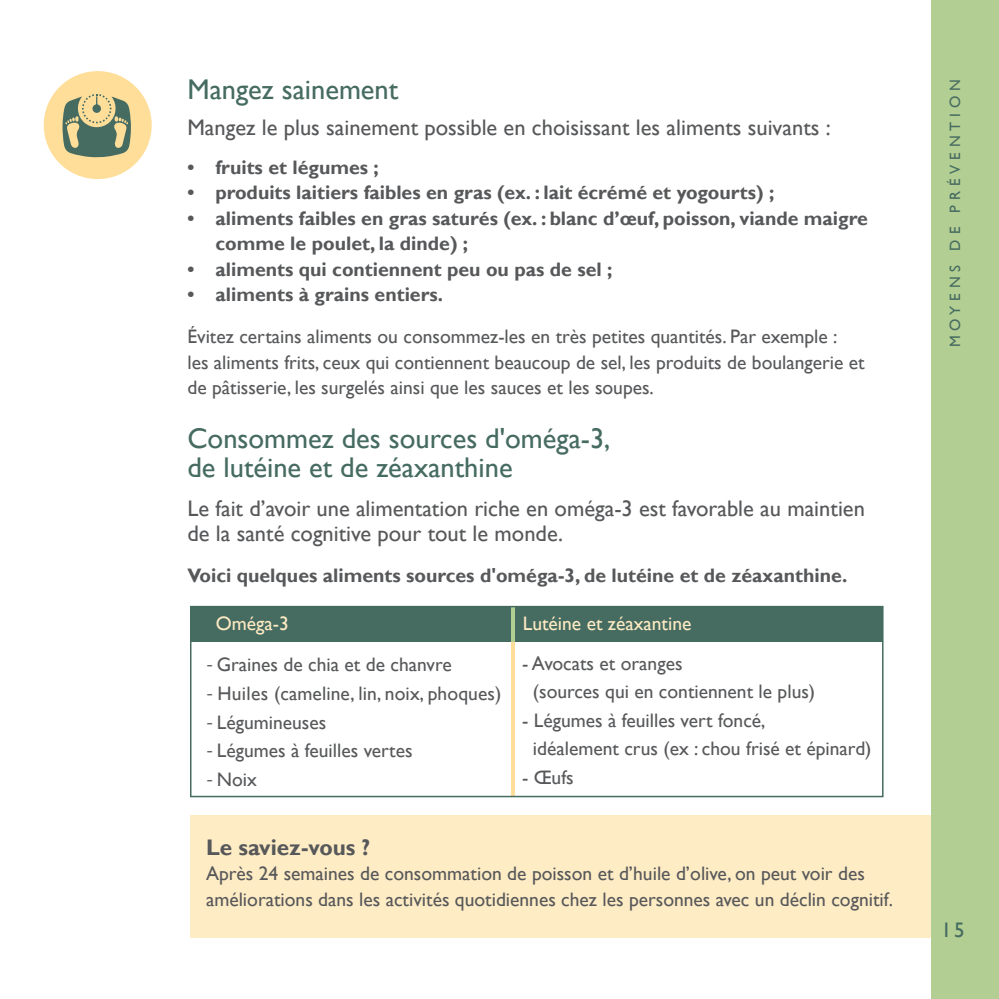
<style>
.page{position:relative;width:999px;height:999px;background:#fff}
.page>*{position:absolute;margin:0;border:0;box-sizing:border-box;transform-origin:0 0}
.t1{font:28.5px/28.5px "Gill Sans";color:#466b61}
.t2{font:22.5px/25.5px "Gill Sans";color:#57585a}
.t3{font:700 22.5px "Gill Sans";color:#57585a}
.t4{font:21px "Gill Sans";color:#466b61}
.t5{font:19.5px/25.5px "Gill Sans";color:#57585a}
.t6{font:700 19.5px/25.5px "Gill Sans";color:#57585a}
.t7{font:19.5px "Gill Sans";color:#feebc3}
.t8{font:15px "Gill Sans";letter-spacing:.33em;color:#466b61}
.s1{font-family:"Myriad Pro"}
</style>
<div class="page">
<div style="left:932px;top:0;width:67px;height:999px;background:#b2ce92"></div>
<div style="left:190px;top:816px;width:740px;height:122px;background:#feecc5"></div>
<svg style="left:190px;top:606px;width:694px;height:191px"></svg>
<div style="left:44px;top:71px;width:108px;height:108px;background:#ffde9a;border-radius:50%"></div>
<svg style="left:62px;top:94px;width:69px;height:63px"></svg>
<h1 class="t1" style="left:187px;top:75px;width:212px">Mangez sainement</h1>
<p class="t2" style="left:187px;top:115px;width:645px">Mangez le plus sainement possible en choisissant les aliments suivants :</p>
<p class="t6" style="left:187px;top:155px;width:193px">• fruits et légumes ;</p>
<p class="t6" style="left:187px;top:180px;width:588px">• produits laitiers faibles en gras (ex. : lait écrémé et yogourts) ;</p>
<p class="t6" style="left:215px;top:206px;width:654px;text-indent:-28px">• aliments faibles en gras saturés (ex. : blanc d’œuf, poisson, viande maigre comme le poulet, la dinde) ;</p>
<p class="t6" style="left:187px;top:257px;width:427px">• aliments qui contiennent peu ou pas de sel ;</p>
<p class="t6" style="left:187px;top:282px;width:257px">• aliments à grains entiers.</p>
<p class="t5" style="left:187px;top:324px;width:679px">Évitez certains aliments ou consommez-les en très petites quantités. Par exemple :<br>les aliments frits, ceux qui contiennent beaucoup de sel, les produits de boulangerie et de pâtisserie, les surgelés ainsi que les sauces et les soupes.</p>
<h1 class="t1" style="left:187px;top:425px;width:425px">Consommez des sources d'oméga-3, de lutéine et de zéaxanthine</h1>
<p class="t2" style="left:187px;top:496px;width:679px">Le fait d’avoir une alimentation riche en oméga-3 est favorable au maintien de la santé cognitive pour tout le monde.</p>
<p class="t6" style="left:187px;top:563px;width:662px">Voici quelques aliments sources d'oméga-3, de lutéine et de zéaxanthine.</p>
<p class="t7" style="left:216px;top:613px;width:75px">Oméga-3</p>
<p class="t7" style="left:523px;top:613px;width:170px">Lutéine et zéaxantine</p>
<p class="t5" style="left:207px;top:653px;width:247px"><span class="s1">-</span> Graines de chia et de chanvre</p>
<p class="t5" style="left:207px;top:681px;width:296px"><span class="s1">-</span> Huiles (cameline, lin, noix, phoques)</p>
<p class="t5" style="left:207px;top:710px;width:121px"><span class="s1">-</span> Légumineuses</p>
<p class="t5" style="left:207px;top:738px;width:207px"><span class="s1">-</span> Légumes à feuilles vertes</p>
<p class="t5" style="left:207px;top:767px;width:52px"><span class="s1">-</span> Noix</p>
<p class="t5" style="left:533px;top:649px;width:284px;line-height:28.5px;text-indent:-11px">- Avocats et oranges<br>(sources qui en contiennent le plus)</p>
<p class="t5" style="left:533px;top:706px;width:340px;line-height:28.5px;text-indent:-11px">- Légumes à feuilles vert foncé,<br>idéalement crus (ex : chou frisé et épinard)</p>
<p class="t5" style="left:522px;top:765px;width:53px">- Œufs</p>
<p class="t3" style="left:206px;top:834px;width:166px">Le saviez-vous ?</p>
<p class="t5" style="left:206px;top:861px;width:688px">Après 24 semaines de consommation de poisson et d’huile d’olive, on peut voir des améliorations dans les activités quotidiennes chez les personnes avec un déclin cognitif.</p>
<p class="t8" style="left:946px;top:347px;width:270px;rotate:-90deg">MOYENS DE PRÉVENTION</p>
<p class="t4" style="left:941px;top:918px;width:25px">15</p>
</div>
